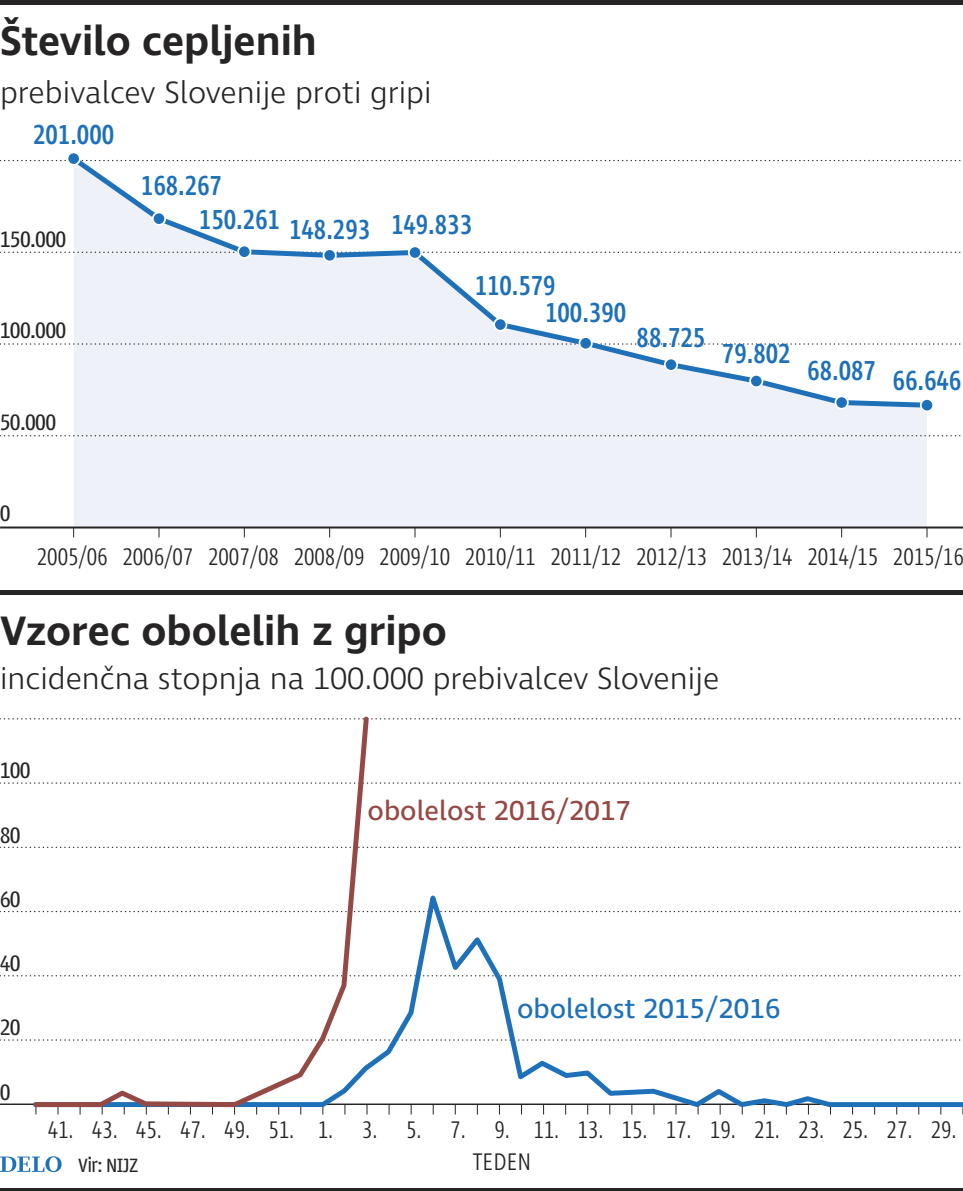
<style>
.page{position:relative;width:963px;height:1191px;background:#fff}
.page>*{position:absolute;margin:0;border:0;box-sizing:border-box;transform-origin:0 0}
.t1{font:600 42px "Ingra";letter-spacing:-.005em;color:#272425}
.t2{font:300 31.5px "Ingra";color:#272425}
.t3{font:500 28px/38.1px "Ingra Cd";color:#1e71b8}
.t4{font:28px "Ingra";color:#954944}
.t5{font:28px "Ingra";color:#1e71b8}
.t6{font:300 24.5px/31.5px "Ingra Cd";color:#272425}
.t7{font:condensed 22.75px "Toti Mali Op 2";color:#272425}
.t8{font:condensed 19.6px "Toti Mali Op 2";color:#272425}
</style>
<div class="page">
<div style="left:74px;top:410px;width:852px;height:116px;background:#eff1f9"></div>
<hr style="left:0;top:526px;width:962px;height:2px;background:#272425">
<svg style="left:0;top:435px;width:961px;height:1px"></svg>
<svg style="left:0;top:1039px;width:31px;height:1px"></svg>
<svg style="left:0;top:975px;width:31px;height:1px"></svg>
<svg style="left:0;top:911px;width:31px;height:1px"></svg>
<svg style="left:0;top:846px;width:961px;height:2px"></svg>
<svg style="left:0;top:782px;width:961px;height:1px"></svg>
<svg style="left:0;top:718px;width:961px;height:1px"></svg>
<hr style="left:0;top:1103px;width:962px;height:2px;background:#272425">
<svg style="left:499px;top:528px;width:2px;height:9px"></svg>
<svg style="left:0;top:159px;width:961px;height:251px"></svg>
<svg style="left:35px;top:895px;width:927px;height:215px"></svg>
<svg style="left:31px;top:716px;width:340px;height:393px"></svg>
<div style="left:67px;top:152px;width:13px;height:13px;background:#1e71b8;border-radius:50%"></div>
<div style="left:67px;top:151px;width:14px;height:15px;border:2px solid #fff;border-radius:50%"></div>
<div style="left:153px;top:212px;width:12px;height:13px;background:#1e71b8;border-radius:50%"></div>
<div style="left:152px;top:212px;width:14px;height:14px;border:2px solid #fff;border-radius:50%"></div>
<div style="left:238px;top:245px;width:12px;height:13px;background:#1e71b8;border-radius:50%"></div>
<div style="left:237px;top:245px;width:14px;height:14px;border:2px solid #fff;border-radius:50%"></div>
<div style="left:323px;top:249px;width:13px;height:12px;background:#1e71b8;border-radius:50%"></div>
<div style="left:322px;top:248px;width:15px;height:14px;border:2px solid #fff;border-radius:50%"></div>
<div style="left:409px;top:246px;width:12px;height:13px;background:#1e71b8;border-radius:50%"></div>
<div style="left:408px;top:245px;width:14px;height:15px;border:2px solid #fff;border-radius:50%"></div>
<div style="left:494px;top:318px;width:12px;height:13px;background:#1e71b8;border-radius:50%"></div>
<div style="left:493px;top:317px;width:14px;height:15px;border:2px solid #fff;border-radius:50%"></div>
<div style="left:579px;top:337px;width:12px;height:12px;background:#1e71b8;border-radius:50%"></div>
<div style="left:578px;top:336px;width:14px;height:14px;border:2px solid #fff;border-radius:50%"></div>
<div style="left:664px;top:358px;width:13px;height:13px;background:#1e71b8;border-radius:50%"></div>
<div style="left:663px;top:357px;width:15px;height:15px;border:2px solid #fff;border-radius:50%"></div>
<div style="left:750px;top:375px;width:12px;height:12px;background:#1e71b8;border-radius:50%"></div>
<div style="left:749px;top:374px;width:14px;height:14px;border:2px solid #fff;border-radius:50%"></div>
<div style="left:835px;top:396px;width:12px;height:13px;background:#1e71b8;border-radius:50%"></div>
<div style="left:834px;top:395px;width:14px;height:14px;border:2px solid #fff;border-radius:50%"></div>
<div style="left:920px;top:399px;width:13px;height:12px;background:#1e71b8;border-radius:50%"></div>
<div style="left:919px;top:398px;width:14px;height:14px;border:2px solid #fff;border-radius:50%"></div>
<div style="left:0;top:0;width:962px;height:5px;background:#272425"></div>
<div style="left:0;top:590px;width:962px;height:5px;background:#272425"></div>
<hr style="left:0;top:1188px;width:962px;height:3px;background:#272425">
<svg style="left:0;top:1156px;width:62px;height:16px"></svg>
<h1 class="t1" style="left:0;top:15px;width:318px">Število cepljenih</h1>
<p class="t2" style="left:0;top:73px;width:433px">prebivalcev Slovenije proti gripi</p>
<p class="t3" style="left:33px;top:116px;width:83px">201.000</p>
<p class="t7" style="left:0;top:225px;width:67px">150.000</p>
<p class="t7" style="left:0;top:316px;width:67px">100.000</p>
<p class="t7" style="left:0;top:408px;width:57px">50.000</p>
<p class="t3" style="left:199px;top:168px;width:274px;text-indent:-58px">168.267<br>150.261 148.293 149.833</p>
<p class="t3" style="left:545px;top:274px;width:83px;line-height:26.9px;text-indent:-70px">110.579<br>100.390</p>
<p class="t3" style="left:636px;top:320px;width:70px">88.725</p>
<p class="t3" style="left:722px;top:336px;width:70px">79.802</p>
<p class="t3" style="left:807px;top:358px;width:155px">68.087 66.646</p>
<p class="t7" style="left:0;top:499px;width:12px">0</p>
<p class="t6" style="left:37px;top:542px;width:928px">2005/06 2006/07 2007/08 2008/09 2009/10 2010/11 2011/12 2012/13 2013/14 2014/15 2015/16</p>
<h1 class="t1" style="left:0;top:605px;width:448px">Vzorec obolelih z gripo</h1>
<p class="t2" style="left:0;top:658px;width:720px">incidenčna stopnja na 100.000 prebivalcev Slovenije</p>
<p class="t7" style="left:0;top:756px;width:32px">100</p>
<p class="t7" style="left:0;top:820px;width:22px">80</p>
<p class="t7" style="left:0;top:884px;width:22px">60</p>
<p class="t7" style="left:0;top:949px;width:22px">40</p>
<p class="t7" style="left:0;top:1013px;width:22px">20</p>
<p class="t4" style="left:367px;top:793px;width:265px">obolelost 2016/2017</p>
<p class="t5" style="left:517px;top:991px;width:265px">obolelost 2015/2016</p>
<p class="t7" style="left:0;top:1077px;width:12px">0</p>
<p class="t6" style="left:473px;top:1115px;width:60px;text-indent:-425px">41. 43. 45. 47. 49. 51. 1. 3. 5. 7. 9.<br>TEDEN</p>
<p class="t6" style="left:533px;top:1115px;width:425px">11. 13. 15. 17. 19. 21. 23. 25. 27. 29.</p>
<p class="t8" style="left:79px;top:1152px;width:61px">Vir: NIJZ</p>
</div>
